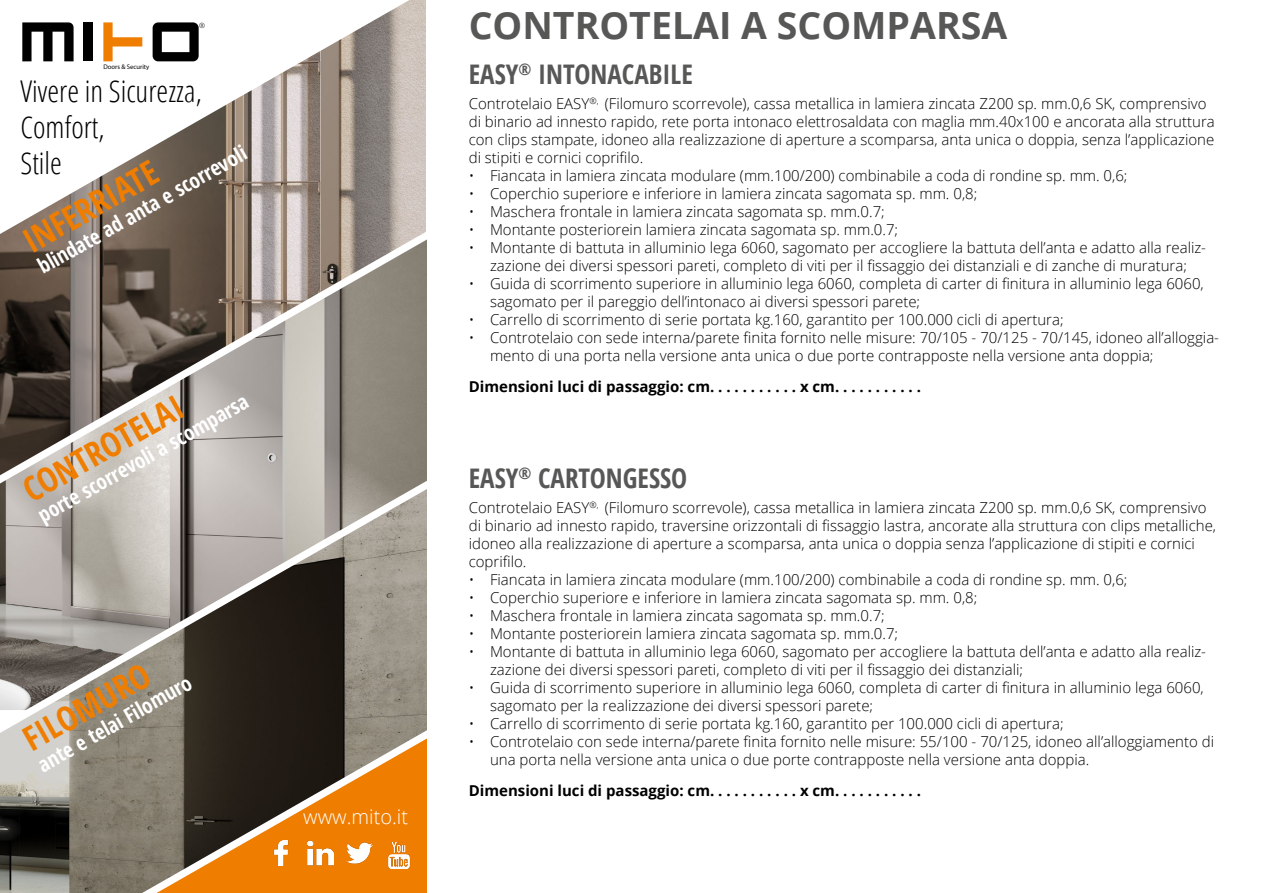
<style>
.page{position:relative;width:1263px;height:893px;background:#fff}
.page>*{position:absolute;margin:0;border:0;box-sizing:border-box;transform-origin:0 0}
.Titolo_H1{font:700 37.5px "Open Sans";color:#575756}
.t1{font:700 condensed 33.75px "Open Sans";color:#ef7d00}
.t2{font:300 condensed 30px/36px "Open Sans";color:#000}
.Titolo_H2{font:700 condensed 27px "Open Sans";color:#575756}
.t3{font:700 condensed 21.15px "Open Sans";color:#fff}
.t4{font:300 20.1px "Open Sans";color:#fff}
.Paragrafo_1{font:300 15px/18px "Open Sans";color:#000}
.Evidenza_1{font:700 15px "Open Sans";color:#000}
.t5{font:300 7.2px "Open Sans";color:#000}
.t6{font:6.6px "Myriad Pro";color:#000}
</style>
<div class="page">
<img style="left:0;top:0;width:426px;height:234px">
<img style="left:0;top:234px;width:427px;height:248px">
<img style="left:0;top:482px;width:427px;height:249px">
<svg style="left:0;top:731px;width:427px;height:162px;background:#8f6c43"></svg>
<img style="left:268px;top:840px;width:26px;height:26px">
<img style="left:308px;top:840px;width:25px;height:26px">
<img style="left:347px;top:840px;width:25px;height:26px">
<img style="left:386px;top:843px;width:25px;height:25px">
<p class="t6" style="left:103px;top:63px;width:47px">Doors &amp; Security</p>
<p class="t5" style="left:199px;top:20px;width:7px">®</p>
<h3 class="t2" style="left:21px;top:72px;width:183px">Vivere in Sicurezza,<br>Comfort,<br>Stile</h3>
<h3 class="t3" style="left:32px;top:254px;width:238px;rotate:-29deg">blindate ad anta e scorrevoli</h3>
<h2 class="t1" style="left:14px;top:223px;width:151px;rotate:-30deg">INFERRIATE</h2>
<h2 class="t1" style="left:14px;top:473px;width:180px;rotate:-30deg">CONTROTELAI</h2>
<h3 class="t3" style="left:32px;top:503px;width:239px;rotate:-29deg">porte scorrevoli a scomparsa</h3>
<h2 class="t1" style="left:14px;top:721px;width:142px;rotate:-30deg">FILOMURO</h2>
<h3 class="t3" style="left:32px;top:752px;width:174px;rotate:-29deg">ante e telai Filomuro</h3>
<h3 class="t4" style="left:303px;top:803px;width:107px">www.mito.it</h3>
<p class="Titolo_H1" style="left:469px;top:-1px;width:540px">CONTROTELAI A SCOMPARSA</p>
<p class="Titolo_H2" style="left:469px;top:56px;width:226px">EASY<sup>®</sup> INTONACABILE</p>
<p class="Paragrafo_1" style="left:469px;top:94px;width:747px">Controtelaio EASY<sup>®,</sup> (Filomuro scorrevole), cassa metallica in lamiera zincata Z200 sp. mm.0,6 SK, comprensivo di binario ad innesto rapido, rete porta intonaco elettrosaldata con maglia mm.40x100 e ancorata alla struttura con clips stampate, idoneo alla realizzazione di aperture a scomparsa, anta unica o doppia, senza l’applicazione di stipiti e cornici coprifilo.</p>
<p class="Paragrafo_1" style="left:469px;top:166px;width:660px">• Fiancata in lamiera zincata modulare (mm.100/200) combinabile a coda di rondine sp. mm. 0,6;</p>
<p class="Paragrafo_1" style="left:469px;top:184px;width:510px">• Coperchio superiore e inferiore in lamiera zincata sagomata sp. mm. 0,8;</p>
<p class="Paragrafo_1" style="left:469px;top:202px;width:418px">• Maschera frontale in lamiera zincata sagomata sp. mm.0.7;</p>
<p class="Paragrafo_1" style="left:469px;top:220px;width:431px">• Montante posteriorein lamiera zincata sagomata sp. mm.0.7;</p>
<p class="Paragrafo_1" style="left:469px;top:238px;width:739px;text-align:center">• Montante di battuta in alluminio lega 6060, sagomato per accogliere la battuta dell’anta e adatto alla realiz&shy;zazione dei diversi spessori pareti, completo di viti per il fissaggio dei distanziali e di zanche di muratura;</p>
<p class="Paragrafo_1" style="left:490px;top:274px;width:715px;text-indent:-21px">• Guida di scorrimento superiore in alluminio lega 6060, completa di carter di finitura in alluminio lega 6060, sagomato per il pareggio dell’intonaco ai diversi spessori parete;</p>
<p class="Paragrafo_1" style="left:469px;top:310px;width:596px">• Carrello di scorrimento di serie portata kg.160, garantito per 100.000 cicli di apertura;</p>
<p class="Paragrafo_1" style="left:490px;top:328px;width:730px;text-indent:-21px">• Controtelaio con sede interna/parete finita fornito nelle misure: 70/105 - 70/125 - 70/145, idoneo all’alloggia&shy;mento di una porta nella versione anta unica o due porte contrapposte nella versione anta doppia;</p>
<p class="Evidenza_1" style="left:469px;top:376px;width:454px">Dimensioni luci di passaggio: cm. . . . . . . . . . . x cm. . . . . . . . . . .</p>
<p class="Titolo_H2" style="left:469px;top:460px;width:220px">EASY<sup>®</sup> CARTONGESSO</p>
<p class="Paragrafo_1" style="left:469px;top:498px;width:749px">Controtelaio EASY<sup>®,</sup> (Filomuro scorrevole), cassa metallica in lamiera zincata Z200 sp. mm.0,6 SK, comprensivo di binario ad innesto rapido, traversine orizzontali di fissaggio lastra, ancorate alla struttura con clips metalliche, idoneo alla realizzazione di aperture a scomparsa, anta unica o doppia senza l’applicazione di stipiti e cornici coprifilo.</p>
<p class="Paragrafo_1" style="left:469px;top:570px;width:660px">• Fiancata in lamiera zincata modulare (mm.100/200) combinabile a coda di rondine sp. mm. 0,6;</p>
<p class="Paragrafo_1" style="left:469px;top:588px;width:510px">• Coperchio superiore e inferiore in lamiera zincata sagomata sp. mm. 0,8;</p>
<p class="Paragrafo_1" style="left:469px;top:606px;width:418px">• Maschera frontale in lamiera zincata sagomata sp. mm.0.7;</p>
<p class="Paragrafo_1" style="left:469px;top:624px;width:431px">• Montante posteriorein lamiera zincata sagomata sp. mm.0.7;</p>
<p class="Paragrafo_1" style="left:490px;top:642px;width:717px;text-indent:-21px">• Montante di battuta in alluminio lega 6060, sagomato per accogliere la battuta dell’anta e adatto alla realiz&shy;zazione dei diversi spessori pareti, completo di viti per il fissaggio dei distanziali;</p>
<p class="Paragrafo_1" style="left:490px;top:678px;width:715px;text-indent:-21px">• Guida di scorrimento superiore in alluminio lega 6060, completa di carter di finitura in alluminio lega 6060, sagomato per la realizzazione dei diversi spessori parete;</p>
<p class="Paragrafo_1" style="left:469px;top:714px;width:596px">• Carrello di scorrimento di serie portata kg.160, garantito per 100.000 cicli di apertura;</p>
<p class="Paragrafo_1" style="left:490px;top:732px;width:726px;text-indent:-21px">• Controtelaio con sede interna/parete finita fornito nelle misure: 55/100 - 70/125, idoneo all’alloggiamento di una porta nella versione anta unica o due porte contrapposte nella versione anta doppia.</p>
<p class="Evidenza_1" style="left:469px;top:780px;width:454px">Dimensioni luci di passaggio: cm. . . . . . . . . . . x cm. . . . . . . . . . .</p>
</div>
